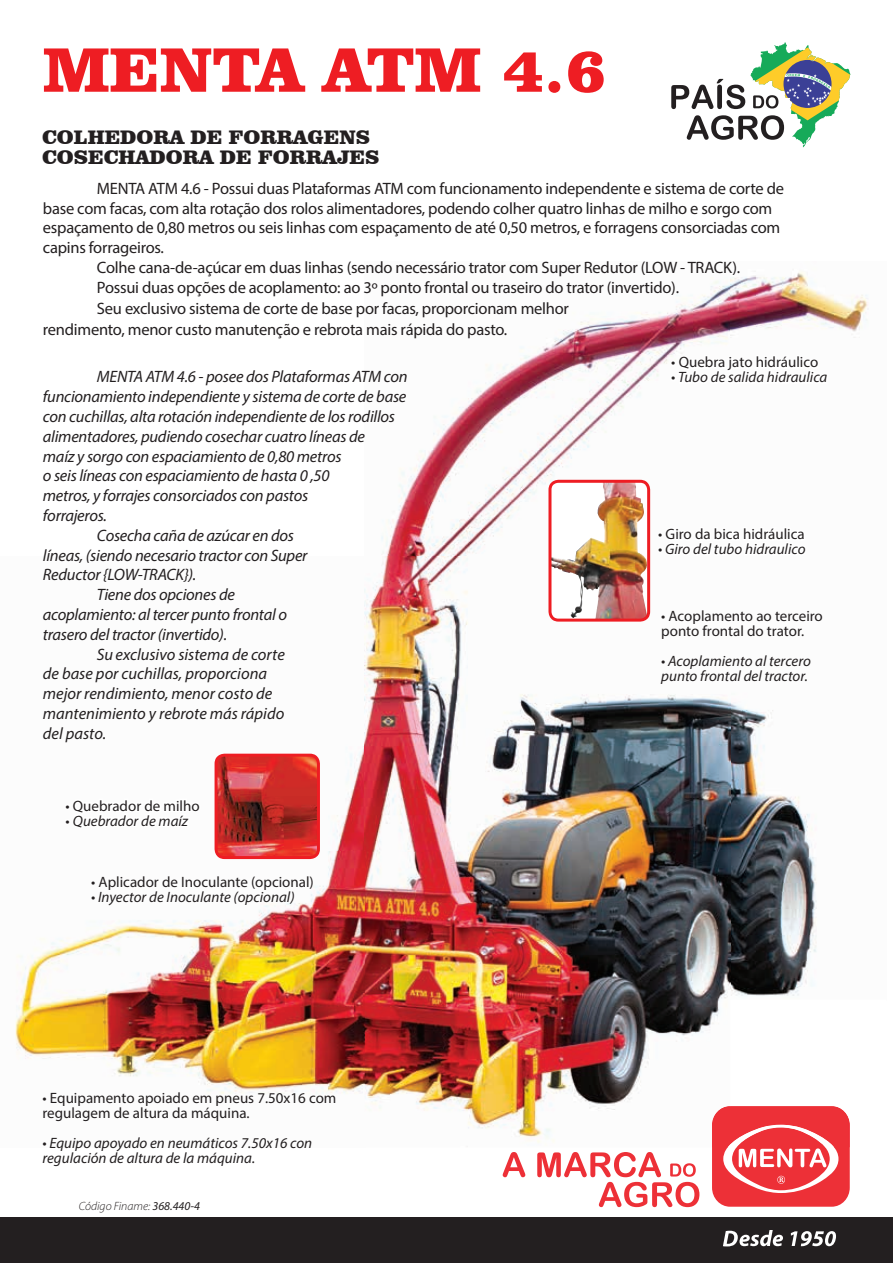
<style>
.page{position:relative;width:893px;height:1263px;background:#fff}
.page>*{position:absolute;margin:0;border:0;box-sizing:border-box;transform-origin:0 0}
.t1{font:900 64.5px "Clarendon BT";color:#ee1d23}
.t2{font:900 20.1px/20.1px "Clarendon BT";color:#231f20}
.t3{font:italic 16.5px "Myriad Pro";letter-spacing:-.015em;color:#231f20}
.t4{font:16.5px "Myriad Pro";letter-spacing:-.015em;color:#231f20}
.t5{font:italic 15px/15px "Myriad Pro";color:#231f20}
.t6{font:15px/15px "Myriad Pro";color:#231f20}
.t7{font:italic 300 12px "Myriad Pro";color:#231f20}
.s1{font-style:normal}
.s2{font-weight:400}
</style>
<div class="page">
<div style="left:0;top:1217px;width:893px;height:46px;background:#231f20"></div>
<div style="left:712px;top:1106px;width:138px;height:101px;background:#ed3037;border-radius:19px"></div>
<svg style="left:723px;top:1147px;width:115px;height:46px"></svg>
<svg style="left:503px;top:1152px;width:196px;height:55px"></svg>
<svg style="left:723px;top:1230px;width:113px;height:16px"></svg>
<svg style="left:671px;top:42px;width:179px;height:105px"></svg>
<img style="left:15px;top:295px;width:853px;height:848px">
<img style="left:712px;top:1106px;width:138px;height:41px">
<img style="left:728px;top:1125px;width:106px;height:22px">
<svg style="left:65px;top:714px;width:137px;height:137px"></svg>
<img style="left:215px;top:754px;width:105px;height:105px">
<img style="left:548px;top:480px;width:102px;height:142px">
<img style="left:670px;top:271px;width:160px;height:137px">
<svg style="left:657px;top:443px;width:151px;height:137px"></svg>
<h1 class="t1" style="left:43px;top:30px;width:565px">MENTA ATM 4.6</h1>
<p class="t2" style="left:42px;top:126px;width:339px">COLHEDORA DE FORRAGENS<br>COSECHADORA DE FORRAJES</p>
<p class="t4" style="left:97px;top:178px;width:689px">MENTA ATM 4.6 - Possui duas Plataformas ATM com funcionamento independente e sistema de corte de</p>
<p class="t4" style="left:43px;top:198px;width:731px">base com facas, com alta rotação dos rolos alimentadores, podendo colher quatro linhas de milho e sorgo com</p>
<p class="t4" style="left:43px;top:218px;width:739px">espaçamento de 0,80 metros ou seis linhas com espaçamento de até 0,50 metros, e forragens consorciadas com</p>
<p class="t4" style="left:43px;top:237px;width:123px">capins forrageiros.</p>
<p class="t4" style="left:97px;top:257px;width:645px">Colhe cana-de-açúcar em duas linhas (sendo necessário trator com Super Redutor (LOW - TRACK).</p>
<p class="t4" style="left:97px;top:277px;width:584px">Possui duas opções de acoplamento: ao 3º ponto frontal ou traseiro do trator (invertido).</p>
<p class="t4" style="left:97px;top:298px;width:474px">Seu exclusivo sistema de corte de base por facas, proporcionam melhor</p>
<p class="t4" style="left:43px;top:319px;width:466px">rendimento, menor custo manutenção e rebrota mais rápida do pasto.</p>
<p class="t3" style="left:97px;top:367px;width:312px">MENTA ATM 4.6 - posee dos Plataformas ATM con</p>
<p class="t3" style="left:43px;top:386px;width:365px">funcionamiento independiente y sistema de corte de base</p>
<p class="t3" style="left:43px;top:406px;width:354px">con cuchillas, alta rotación independiente de los rodillos</p>
<p class="t3" style="left:43px;top:426px;width:323px">alimentadores, pudiendo cosechar cuatro líneas de</p>
<p class="t3" style="left:43px;top:446px;width:300px">maíz y sorgo con espaciamiento de 0,80 metros</p>
<p class="t3" style="left:43px;top:466px;width:288px">o seis líneas con espaciamiento de hasta 0 ,50</p>
<p class="t3" style="left:43px;top:485px;width:267px">metros, y forrajes consorciados con pastos</p>
<p class="t3" style="left:43px;top:505px;width:66px">forrajeros.</p>
<p class="t3" style="left:97px;top:525px;width:199px">Cosecha caña de azúcar en dos</p>
<p class="t3" style="left:43px;top:545px;width:266px">líneas, (siendo necesario tractor con Super</p>
<p class="t3" style="left:43px;top:565px;width:155px">Reductor {LOW-TRACK}).</p>
<p class="t3" style="left:97px;top:584px;width:140px">Tiene dos opciones de</p>
<p class="t3" style="left:43px;top:604px;width:246px">acoplamiento: al tercer punto frontal o</p>
<p class="t3" style="left:43px;top:624px;width:186px">trasero del tractor (invertido).</p>
<p class="t3" style="left:97px;top:644px;width:189px">Su exclusivo sistema de corte</p>
<p class="t3" style="left:43px;top:664px;width:226px">de base por cuchillas, proporciona</p>
<p class="t3" style="left:43px;top:683px;width:231px">mejor rendimiento, menor costo de</p>
<p class="t3" style="left:43px;top:703px;width:243px">mantenimiento y rebrote más rápido</p>
<p class="t3" style="left:43px;top:723px;width:65px">del pasto.</p>
<p class="t6" style="left:671px;top:355px;width:148px">• Quebra jato hidráulico</p>
<p class="t5" style="left:671px;top:370px;width:158px">• Tubo de salida hidraulica</p>
<p class="t6" style="left:658px;top:526px;width:148px">• Giro da bica hidráulica</p>
<p class="t5" style="left:658px;top:541px;width:149px">• Giro del tubo hidraulico</p>
<p class="t6" style="left:661px;top:608px;width:163px">• Acoplamento ao terceiro ponto frontal do trator.</p>
<p class="t5" style="left:661px;top:653px;width:151px">• Acoplamiento al tercero punto frontal del tractor.</p>
<p class="t6" style="left:65px;top:798px;width:136px">• Quebrador de milho</p>
<p class="t5" style="left:65px;top:813px;width:124px"><span class="s1">•</span> Quebrador de maíz</p>
<p class="t6" style="left:91px;top:874px;width:224px">• Aplicador de Inoculante (opcional)</p>
<p class="t5" style="left:91px;top:889px;width:205px">• Inyector de Inoculante (opcional)</p>
<p class="t6" style="left:43px;top:1091px;width:295px">• Equipamento apoiado em pneus 7.50x16 com regulagem de altura da máquina.</p>
<p class="t5" style="left:43px;top:1136px;width:271px">• Equipo apoyado en neumáticos 7.50x16 con regulación de altura de la máquina.</p>
<p class="t7" style="left:79px;top:1199px;width:123px">Código Finame: <span class="s2">368.440-4</span></p>
</div>
